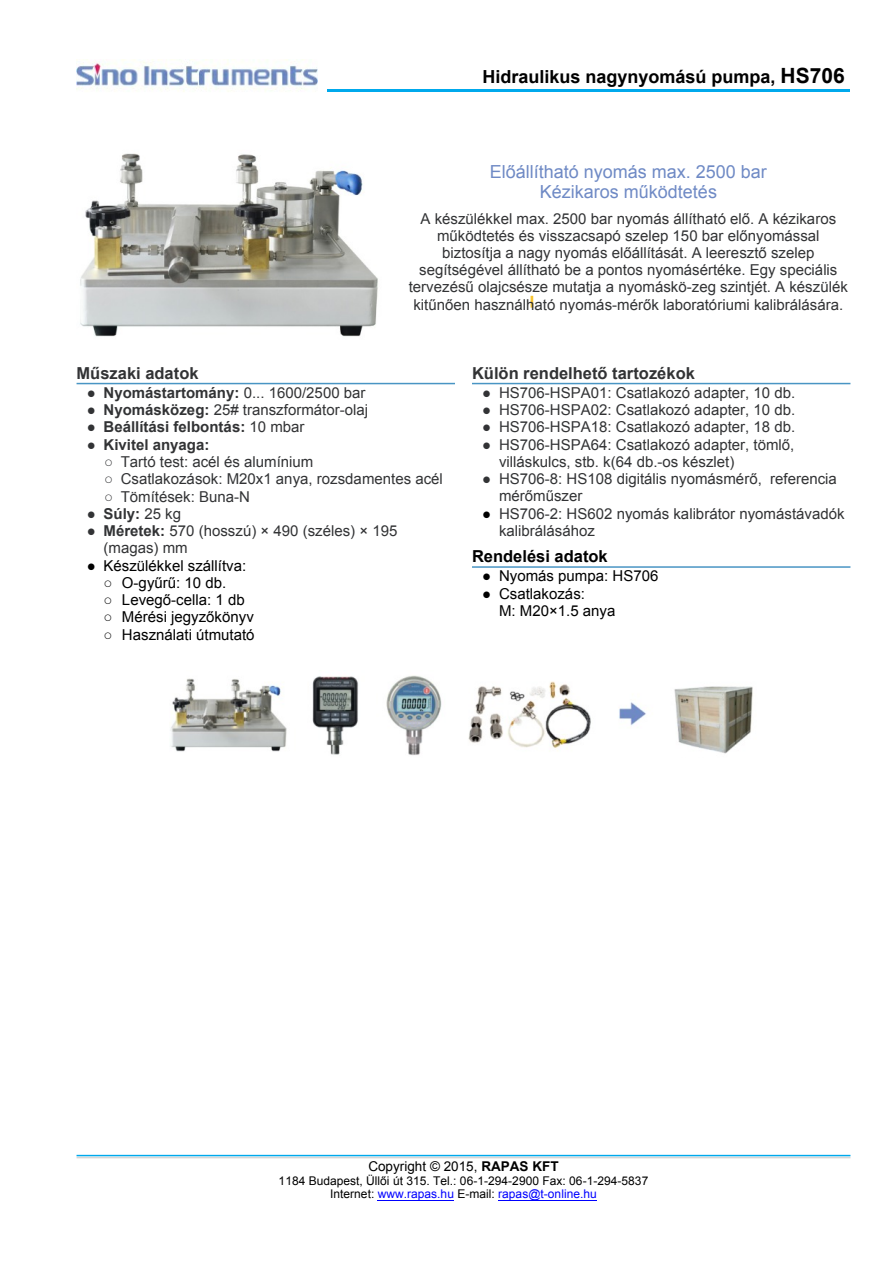
<style>
.page{position:relative;width:893px;height:1263px;background:#fff}
.page>*{position:absolute;margin:0;border:0;box-sizing:border-box;transform-origin:0 0}
.t1{font:18px/20.7px "Arial";color:#6f8ac5;text-align:center}
.t2{font:700 18px "Arial";color:#000}
.t3{font:700 16.5px "Arial";color:#323335}
.t4{font:700 16.5px "Arial";color:#000}
.t5{font:15px/17.2px "Arial";color:#323335}
.t6{font:15px/17.2px "Arial";color:#000}
.t7{font:700 15px "Arial";color:#323335}
.t8{font:13.5px "Arial";color:#000}
.t9{font:12px/13.8px "Arial";letter-spacing:.005em;color:#000;text-align:center}
.s1{font-size:21px}
.s2{font-family:"Times New Roman";font-weight:400}
.s3{font-weight:400}
.s4{font-family:"Times New Roman"}
.s5{font-weight:700}
.s6{font-family:"Times New Roman";color:#000}
.s7{color:#00f}
</style>
<div class="page">
<svg style="left:531px;top:296px;width:2px;height:12px"></svg>
<hr style="left:77px;top:383px;width:378px;height:1px;background:#4995c4">
<img style="left:170px;top:675px;width:583px;height:80px">
<img style="left:80px;top:153px;width:298px;height:184px">
<hr style="left:327px;top:90px;width:522px;height:2px;background:#00a9ec">
<img style="left:76px;top:60px;width:242px;height:32px">
<hr style="left:472px;top:383px;width:378px;height:1px;background:#4995c4">
<hr style="left:77px;top:1155px;width:773px;height:1px;background:#00a9ec">
<hr style="left:77px;top:1157px;width:773px;height:1px;background:#d8d7d4">
<hr style="left:378px;top:1200px;width:76px;height:1px;background:#00f">
<hr style="left:498px;top:1200px;width:99px;height:1px;background:#00f">
<hr style="left:472px;top:566px;width:378px;height:2px;background:#4995c4">
<p class="t2" style="left:482px;top:70px;width:364px">Hidraulikus nagynyomású pumpa, <span class="s1">HS706</span></p>
<p class="t1" style="left:490px;top:163px;width:279px">Elõállítható nyomás max. 2500 bar<br>Kézikaros mûködtetés</p>
<p class="t5" style="left:409px;top:211px;width:441px;text-align:center">A készülékkel max. 2500 bar nyomás állítható elõ. A kézikaros mûködtetés és visszacsapó szelep 150 bar elõnyomással biztosítja a nagy nyomás elõállítását. A leeresztõ szelep segítségével állítható be a pontos nyomásértéke. Egy speciális tervezésû olajcsésze mutatja a nyomáskö-zeg szintjét. A készülék kitûnõen használható nyomás-mérõk laboratóriumi kalibrálására.</p>
<p class="t3" style="left:77px;top:367px;width:124px">Mûszaki adatok</p>
<p class="t7" style="left:87px;top:387px;width:280px"><span class="s2">●</span> Nyomástartomány: <span class="s3">0... 1600/2500 bar</span></p>
<p class="t5" style="left:87px;top:403px;width:283px"><span class="s4">●</span> <span class="s5">Nyomásközeg:</span> 25# transzformátor-olaj</p>
<p class="t7" style="left:87px;top:421px;width:219px"><span class="s2">●</span> Beállítási felbontás: <span class="s3">10 mbar</span></p>
<p class="t7" style="left:87px;top:439px;width:124px"><span class="s4">●</span> Kivitel anyaga:</p>
<p class="t5" style="left:104px;top:454px;width:211px"><span class="s4">○</span> Tartó test: acél és alumínium</p>
<p class="t5" style="left:104px;top:472px;width:340px"><span class="s4">○</span> Csatlakozások: M20x1 anya, rozsdamentes acél</p>
<p class="t5" style="left:104px;top:489px;width:147px"><span class="s4">○</span> Tömítések: Buna-N</p>
<p class="t7" style="left:87px;top:508px;width:96px"><span class="s2">●</span> Súly: <span class="s3">25 kg</span></p>
<p class="t5" style="left:104px;top:524px;width:295px;text-indent:-17px"><span class="s4">●</span> <span class="s5">Méretek:</span> 570 (hosszú) × 490 (széles) × 195 (magas) mm</p>
<p class="t6" style="left:87px;top:558px;width:161px"><span class="s4">●</span> Készülékkel szállítva:</p>
<p class="t6" style="left:104px;top:575px;width:124px"><span class="s4">○</span> O-gyûrû: 10 db.</p>
<p class="t6" style="left:104px;top:593px;width:143px"><span class="s4">○</span> Levegõ-cella: 1 db</p>
<p class="t6" style="left:104px;top:610px;width:152px"><span class="s4">○</span> Mérési jegyzõkönyv</p>
<p class="t6" style="left:104px;top:627px;width:153px"><span class="s4">○</span> Használati útmutató</p>
<p class="t3" style="left:472px;top:367px;width:224px">Külön rendelhetõ tartozékok</p>
<p class="t5" style="left:482px;top:385px;width:315px"><span class="s4">●</span> HS706-HSPA01: Csatlakozó adapter, 10 db.</p>
<p class="t5" style="left:482px;top:403px;width:315px"><span class="s4">●</span> HS706-HSPA02: Csatlakozó adapter, 10 db.</p>
<p class="t5" style="left:482px;top:420px;width:315px"><span class="s4">●</span> HS706-HSPA18: Csatlakozó adapter, 18 db.</p>
<p class="t5" style="left:499px;top:437px;width:297px;text-indent:-17px"><span class="s4">●</span> HS706-HSPA64: Csatlakozó adapter, tömlõ, villáskulcs, stb. k(64 db.-os készlet)</p>
<p class="t5" style="left:499px;top:472px;width:339px;text-indent:-17px"><span class="s4">●</span> HS706-8: HS108 digitális nyomásmérõ, referencia mérõmûszer</p>
<p class="t5" style="left:499px;top:506px;width:347px;text-indent:-17px"><span class="s6">●</span> HS706-2: HS602 nyomás kalibrátor nyomástávadók kalibrálásához</p>
<p class="t4" style="left:472px;top:550px;width:137px">Rendelési adatok</p>
<p class="t6" style="left:482px;top:569px;width:178px"><span class="s4">●</span> Nyomás pumpa: HS706</p>
<p class="t6" style="left:499px;top:586px;width:118px;text-indent:-17px"><span class="s4">●</span> Csatlakozás:<br>M: M20×1.5 anya</p>
<p class="t8" style="left:368px;top:1161px;width:192px">Copyright © 2015, <span class="s5">RAPAS KFT</span></p>
<p class="t9" style="left:279px;top:1175px;width:371px">1184 Budapest, Üllõi út 315. Tel.: 06-1-294-2900 Fax: 06-1-294-5837<br>Internet: <span class="s7">www.rapas.hu</span> E-mail: <span class="s7">rapas@t-online.hu</span></p>
</div>
